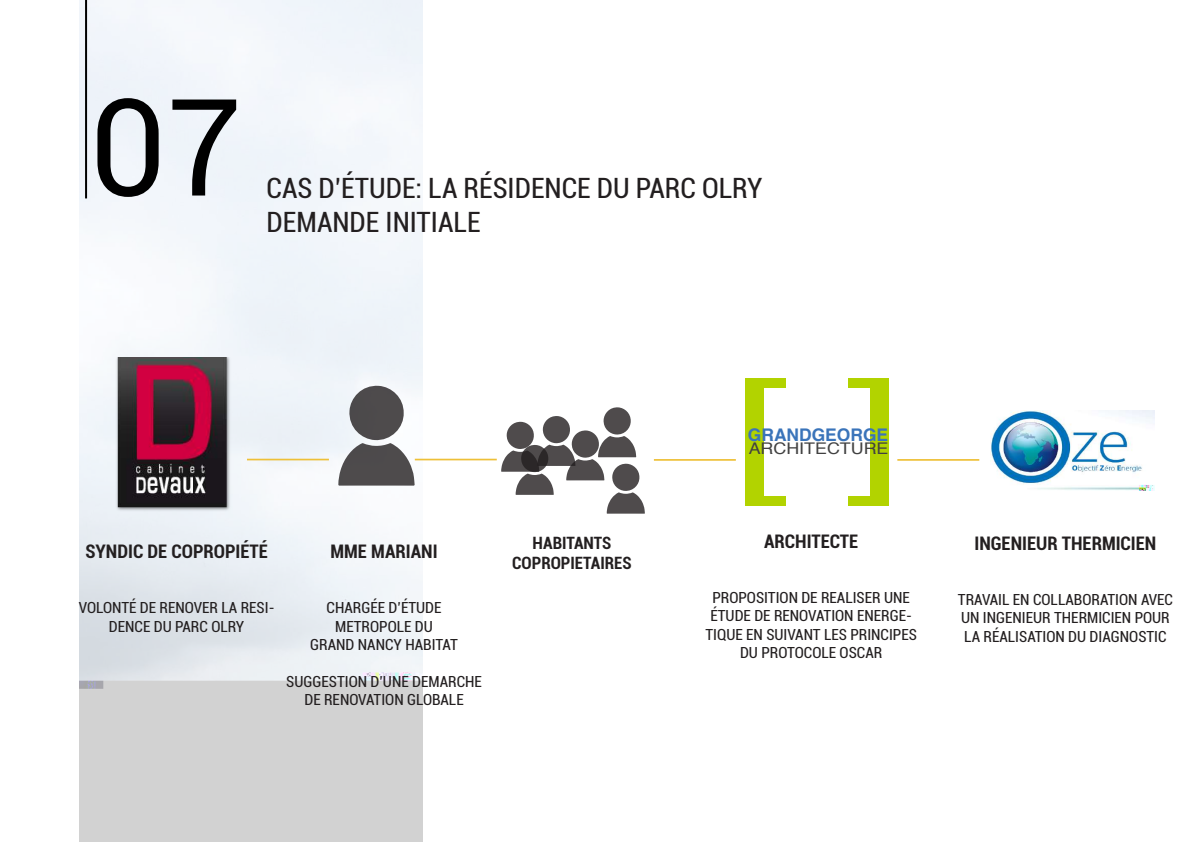
<style>
.page{position:relative;width:1191px;height:842px;background:#fff}
.page>*{position:absolute;margin:0;border:0;box-sizing:border-box;transform-origin:0 0}
.t1{font:135px "Roboto";color:#000}
.t2{font:condensed 28px/33.6px "Roboto";color:#231f20}
.t3{font:700 condensed 18.7px "Roboto";color:#231f20}
.t4{font:700 17.4px "Helvetica";color:#3a74ba}
.t5{font:700 condensed 17px/20.4px "Roboto";color:#231f20;text-align:center}
.t6{font:16.1px "Helvetica";color:#414141;scale:1.11 1}
.t7{font:condensed 15.3px/18.4px "Roboto";color:#231f20;text-align:center}
</style>
<div class="page">
<hr style="left:85px;top:0;width:2px;height:198px;background:#000">
<svg style="left:338px;top:385px;width:77px;height:101px"></svg>
<svg style="left:501px;top:407px;width:144px;height:107px"></svg>
<hr style="left:415px;top:459px;width:82px;height:1px;background:#eec038">
<hr style="left:247px;top:459px;width:82px;height:1px;background:#eec038">
<div style="left:848px;top:378px;width:41px;height:9px;background:#b2d300"></div>
<div style="left:870px;top:387px;width:19px;height:110px;background:#b2d300"></div>
<div style="left:848px;top:497px;width:41px;height:9px;background:#b2d300"></div>
<div style="left:745px;top:378px;width:41px;height:9px;background:#b2d300"></div>
<div style="left:745px;top:387px;width:19px;height:110px;background:#b2d300"></div>
<div style="left:745px;top:497px;width:41px;height:9px;background:#b2d300"></div>
<img style="left:990px;top:411px;width:164px;height:80px">
<hr style="left:654px;top:459px;width:82px;height:2px;background:#eec038">
<hr style="left:897px;top:459px;width:82px;height:2px;background:#eec038">
<img style="left:116px;top:357px;width:115px;height:154px">
<h1 class="t1" style="left:90px;top:53px;width:154px">07</h1>
<h2 class="t2" style="left:266px;top:170px;width:497px">CAS D’ÉTUDE: LA RÉSIDENCE DU PARC OLRY<br>DEMANDE INITIALE</h2>
<p class="t4" style="left:748px;top:421px;width:142px">GRANDGEORGE</p>
<p class="t6" style="left:748px;top:436px;width:127px">ARCHITECTURE</p>
<p class="t3" style="left:85px;top:538px;width:184px">SYNDIC DE COPROPIÉTÉ</p>
<p class="t3" style="left:330px;top:538px;width:109px">MME MARIANI</p>
<p class="t7" style="left:79px;top:598px;width:197px">VOLONTÉ DE RENOVER LA RESI-<br>DENCE DU PARC OLRY</p>
<p class="t7" style="left:310px;top:598px;width:149px">CHARGÉE D’ÉTUDE<br>METROPOLE DU<br>GRAND NANCY HABITAT</p>
<p class="t7" style="left:286px;top:672px;width:197px">SUGGESTION D’UNE DEMARCHE<br>DE RENOVATION GLOBALE</p>
<p class="t5" style="left:512px;top:532px;width:121px">HABITANTS<br>COPROPIETAIRES</p>
<p class="t3" style="left:764px;top:528px;width:95px">ARCHITECTE</p>
<p class="t7" style="left:705px;top:588px;width:213px">PROPOSITION DE REALISER UNE<br>ÉTUDE DE RENOVATION ENERGE-<br>TIQUE EN SUIVANT LES PRINCIPES<br>DU PROTOCOLE OSCAR</p>
<p class="t3" style="left:974px;top:530px;width:183px">INGENIEUR THERMICIEN</p>
<p class="t7" style="left:958px;top:590px;width:217px;text-align:left">TRAVAIL EN COLLABORATION AVEC<br>UN INGENIEUR THERMICIEN POUR<br>LA RÉALISATION DU DIAGNOSTIC</p>
</div>
